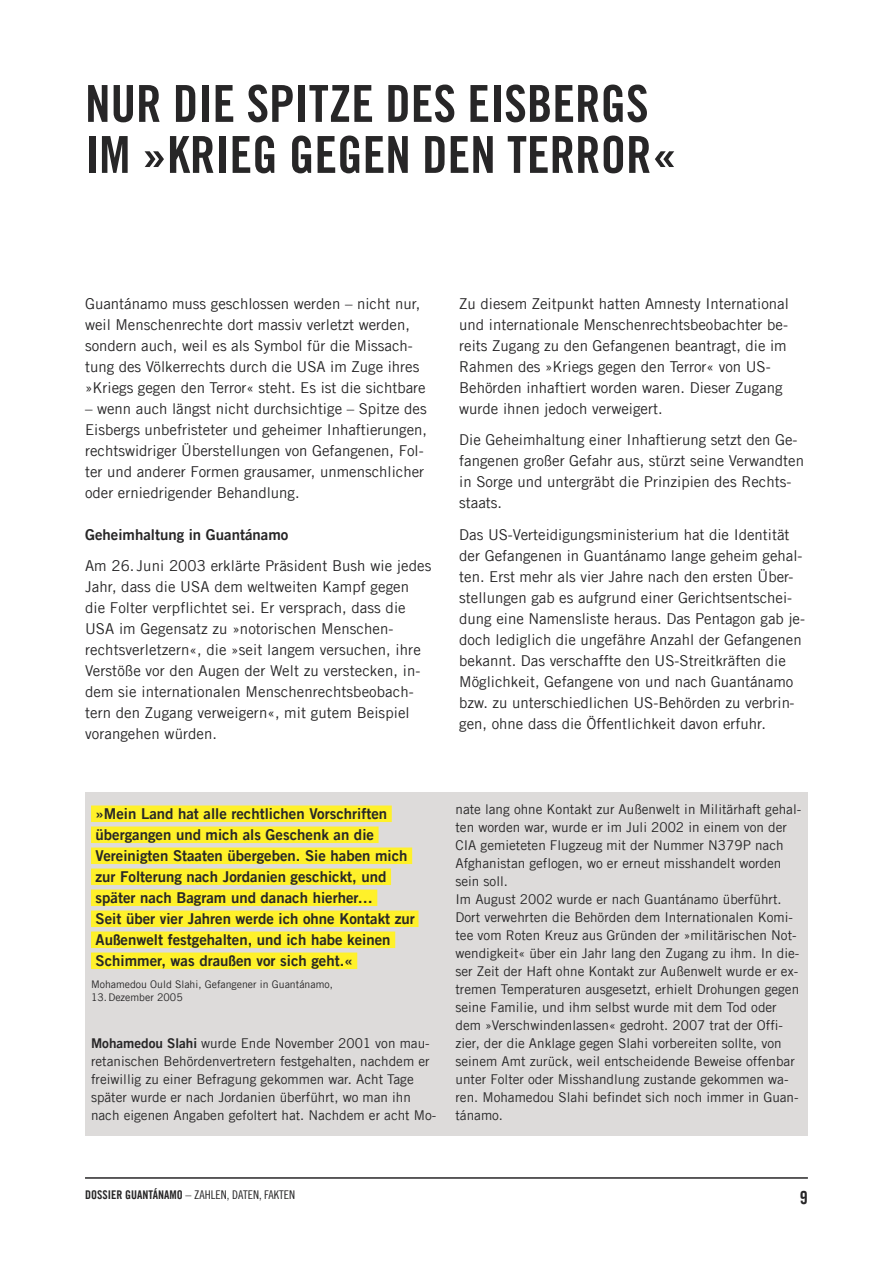
<style>
.page{position:relative;width:893px;height:1263px;background:#fff}
.page>*{position:absolute;margin:0;border:0;box-sizing:border-box;transform-origin:0 0}
.t1{font:51px/51px "Amnesty Trade Gothic Bd Cn 20";color:#272627}
.t2{font:18px "Amnesty Trade Gothic Bd Cn 20";color:#272627}
.t3{font:15px/21px "Amnesty Trade Gothic";color:#272627}
.t4{font:15px/21px "Amnesty Trade Gothic Bd 2";color:#272627}
.t5{font:13.5px/18px "Amnesty Trade Gothic";color:#272627}
.t6{font:12px "Amnesty Trade Gothic Cn 18";color:#272627}
.t7{font:10.5px/13.5px "Amnesty Trade Gothic";color:#272627}
.s1{color:#fff12a}
.s2{font-family:"Amnesty Trade Gothic Bd 2"}
.s3{font-family:"Amnesty Trade Gothic Bd Cn 20"}
</style>
<div class="page">
<hr style="left:85px;top:1177px;width:723px;height:2px;background:#272627">
<div style="left:85px;top:792px;width:723px;height:343px;background:#dddbda"></div>
<div style="left:91px;top:805px;width:301px;height:17px;background:#fff12a"></div>
<div style="left:91px;top:826px;width:288px;height:17px;background:#fff12a"></div>
<div style="left:91px;top:847px;width:321px;height:17px;background:#fff12a"></div>
<div style="left:91px;top:868px;width:300px;height:17px;background:#fff12a"></div>
<div style="left:91px;top:889px;width:286px;height:17px;background:#fff12a"></div>
<div style="left:91px;top:910px;width:327px;height:17px;background:#fff12a"></div>
<div style="left:91px;top:931px;width:304px;height:17px;background:#fff12a"></div>
<div style="left:91px;top:952px;width:266px;height:17px;background:#fff12a"></div>
<h1 class="t1" style="left:85px;top:77px;width:594px">NUR DIE SPITZE DES EISBERGS<br>IM »KRIEG GEGEN DEN TERROR«</h1>
<p class="t3" style="left:85px;top:292px;width:342px">Guantánamo muss geschlossen werden – nicht nur, weil Menschenrechte dort massiv verletzt werden, sondern auch, weil es als Symbol für die Missach&shy;tung des Völkerrechts durch die USA im Zuge ihres »Kriegs gegen den Terror« steht. Es ist die sichtbare</p>
<p class="t3" style="left:85px;top:397px;width:344px">– wenn auch längst nicht durchsichtige – Spitze des Eisbergs unbefristeter und geheimer Inhaftierungen, rechtswidriger Überstellungen von Gefangenen, Fol&shy;ter und anderer Formen grausamer, unmenschlicher oder erniedrigender Behandlung.</p>
<p class="t4" style="left:85px;top:523px;width:205px">Geheimhaltung in Guantánamo</p>
<p class="t3" style="left:85px;top:555px;width:348px">Am 26. Juni 2003 erklärte Präsident Bush wie jedes Jahr, dass die USA dem weltweiten Kampf gegen die Folter verpflichtet sei. Er versprach, dass die USA im Gegensatz zu »notorischen Menschen&shy;rechtsverletzern«, die »seit langem versuchen, ihre Verstöße vor den Augen der Welt zu verstecken, in&shy;dem sie internationalen Menschenrechtsbeobach&shy;tern den Zugang verweigern«, mit gutem Beispiel vorangehen würden.</p>
<p class="t3" style="left:459px;top:292px;width:331px">Zu diesem Zeitpunkt hatten Amnesty International und internationale Menschenrechtsbeobachter be&shy;reits Zugang zu den Gefangenen beantragt, die im Rahmen des »Kriegs gegen den Terror« von US-Behörden inhaftiert worden waren. Dieser Zugang wurde ihnen jedoch verweigert.</p>
<p class="t3" style="left:459px;top:429px;width:346px">Die Geheimhaltung einer Inhaftierung setzt den Ge&shy;fangenen großer Gefahr aus, stürzt seine Verwandten in Sorge und untergräbt die Prinzipien des Rechts&shy;staats.</p>
<p class="t3" style="left:459px;top:523px;width:347px">Das US-Verteidigungsministerium hat die Identität der Gefangenen in Guantánamo lange geheim gehal&shy;ten. Erst mehr als vier Jahre nach den ersten Über&shy;stellungen gab es aufgrund einer Gerichtsentschei&shy;dung eine Namensliste heraus. Das Pentagon gab je&shy;doch lediglich die ungefähre Anzahl der Gefangenen bekannt. Das verschaffte den US-Streitkräften die Möglichkeit, Gefangene von und nach Guantánamo bzw. zu unterschiedlichen US-Behörden zu verbrin&shy;gen, ohne dass die Öffentlichkeit davon erfuhr.</p>
<p class="t4" style="left:91px;top:802px;width:329px"><span class="s1">.</span>»Mein Land hat alle rechtlichen Vorschriften<span class="s1">. .</span>übergangen und mich als Geschenk an die<span class="s1">. .</span>Vereinigten Staaten übergeben. Sie haben mich<span class="s1">. .</span>zur Folterung nach Jordanien geschickt, und<span class="s1">. .</span>später nach Bagram und danach hierher…<span class="s1">.<br>.</span>Seit über vier Jahren werde ich ohne Kontakt zur<span class="s1">. .</span>Außenwelt festgehalten, und ich habe keinen<span class="s1">. .</span>Schimmer, was draußen vor sich geht.«<span class="s1">.</span></p>
<p class="t7" style="left:91px;top:977px;width:243px">Mohamedou Ould Slahi, Gefangener in Guantánamo,<br>13.Dezember 2005</p>
<p class="t5" style="left:91px;top:1033px;width:347px"><span class="s2">Mohamedou Slahi</span> wurde Ende November 2001 von mau&shy;retanischen Behördenvertretern festgehalten, nachdem er freiwillig zu einer Befragung gekommen war. Acht Tage später wurde er nach Jordanien überführt, wo man ihn nach eigenen Angaben gefoltert hat. Nachdem er acht Mo-</p>
<p class="t5" style="left:455px;top:799px;width:347px">nate lang ohne Kontakt zur Außenwelt in Militärhaft gehal&shy;ten worden war, wurde er im Juli 2002 in einem von der CIA gemieteten Flugzeug mit der Nummer N379P nach Afghanistan geflogen, wo er erneut misshandelt worden sein soll.<br>Im August 2002 wurde er nach Guantánamo überführt.<br>Dort verwehrten die Behörden dem Internationalen Komi&shy;tee vom Roten Kreuz aus Gründen der »militärischen Not&shy;wendigkeit« über ein Jahr lang den Zugang zu ihm. In die&shy;ser Zeit der Haft ohne Kontakt zur Außenwelt wurde er ex&shy;tremen Temperaturen ausgesetzt, erhielt Drohungen gegen seine Familie, und ihm selbst wurde mit dem Tod oder dem »Verschwindenlassen« gedroht. 2007 trat der Offi&shy;zier, der die Anklage gegen Slahi vorbereiten sollte, von seinem Amt zurück, weil entscheidende Beweise offenbar unter Folter oder Misshandlung zustande gekommen wa&shy;ren. Mohamedou Slahi befindet sich noch immer in Guan&shy;tánamo.</p>
<p class="t6" style="left:85px;top:1187px;width:212px"><span class="s3">DOSSIER GUANTÁNAMO</span> – ZAHLEN, DATEN, FAKTEN</p>
<p class="t2" style="left:800px;top:1186px;width:9px">9</p>
</div>
